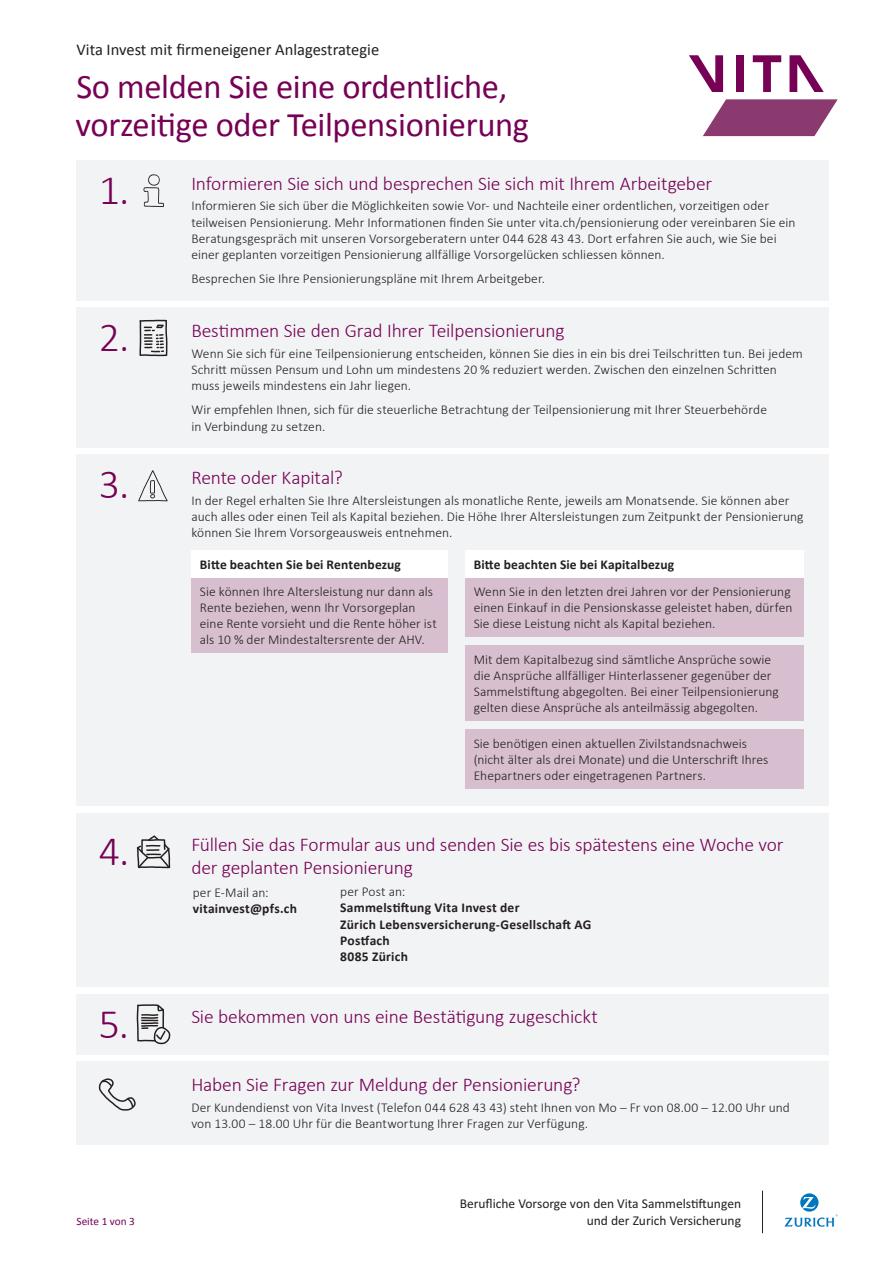
<style>
.page{position:relative;width:893px;height:1263px;background:#fff}
.page>*{position:absolute;margin:0;border:0;box-sizing:border-box;transform-origin:0 0}
.t1{font:300 42px "Calibri";color:#760155}
.t2{font:34.5px/38px "Calibri";letter-spacing:-.01em;color:#760155}
.t3{font:300 19.5px/23.4px "Calibri";letter-spacing:-.01em;color:#760155}
.t4{font:16.5px "Calibri";color:#231f20}
.t5{font:300 13.5px/16.2px "Calibri";letter-spacing:.005em;color:#231f20}
.t6{font:700 13.5px/16.2px "Calibri";letter-spacing:.02em;color:#231f20}
.t7{font:13.5px/16.2px "Calibri";color:#231f20;text-align:right}
.t8{font:11.25px "Calibri";color:#760155}
</style>
<div class="page">
<div style="left:77px;top:308px;width:752px;height:140px;background:#f2f3f4"></div>
<svg style="left:139px;top:320px;width:28px;height:36px"></svg>
<div style="left:77px;top:813px;width:752px;height:173px;background:#f2f3f4"></div>
<svg style="left:137px;top:835px;width:33px;height:33px"></svg>
<div style="left:77px;top:994px;width:752px;height:60px;background:#f2f3f4"></div>
<svg style="left:137px;top:1004px;width:33px;height:40px"></svg>
<div style="left:77px;top:1061px;width:752px;height:84px;background:#f2f3f4"></div>
<svg style="left:99px;top:1078px;width:37px;height:32px"></svg>
<div style="left:77px;top:455px;width:752px;height:351px;background:#f2f3f4"></div>
<div style="left:465px;top:577px;width:339px;height:60px;background:#d7bfcf"></div>
<div style="left:465px;top:550px;width:339px;height:27px;background:#fff"></div>
<div style="left:191px;top:577px;width:257px;height:76px;background:#d7bfcf"></div>
<div style="left:191px;top:550px;width:257px;height:27px;background:#fff"></div>
<svg style="left:138px;top:470px;width:30px;height:31px"></svg>
<div style="left:465px;top:645px;width:339px;height:76px;background:#d7bfcf"></div>
<div style="left:465px;top:729px;width:339px;height:60px;background:#d7bfcf"></div>
<div style="left:77px;top:160px;width:752px;height:140px;background:#f2f3f4"></div>
<svg style="left:143px;top:174px;width:21px;height:33px"></svg>
<svg style="left:789px;top:55px;width:35px;height:37px"></svg>
<div style="left:736px;top:55px;width:8px;height:37px;background:#760155"></div>
<svg style="left:753px;top:55px;width:28px;height:37px"></svg>
<svg style="left:689px;top:55px;width:34px;height:37px"></svg>
<svg style="left:703px;top:99px;width:135px;height:37px"></svg>
<svg style="left:784px;top:1193px;width:54px;height:34px"></svg>
<hr style="left:762px;top:1191px;width:1px;height:42px;background:#231f20">
<p class="t4" style="left:77px;top:39px;width:304px">Vita Invest mit firmeneigener Anlagestrategie</p>
<h2 class="t2" style="left:76px;top:68px;width:455px">So melden Sie eine ordentliche, vorzeitige oder Teilpensionierung</h2>
<h1 class="t1" style="left:99px;top:164px;width:32px">1.</h1>
<h3 class="t3" style="left:191px;top:171px;width:522px">Informieren Sie sich und besprechen Sie sich mit Ihrem Arbeitgeber</h3>
<p class="t5" style="left:191px;top:197px;width:606px">Informieren Sie sich über die Möglichkeiten sowie Vor- und Nachteile einer ordentlichen, vorzeitigen oder teilweisen Pensionierung. Mehr Informationen finden Sie unter vita.ch/pensionierung oder vereinbaren Sie ein Beratungsgespräch mit unseren Vorsorgeberatern unter 044 628 43 43. Dort erfahren Sie auch, wie Sie bei einer geplanten vorzeitigen Pensionierung allfällige Vorsorgelücken schliessen können.</p>
<p class="t5" style="left:191px;top:270px;width:355px">Besprechen Sie Ihre Pensionierungspläne mit Ihrem Arbeitgeber.</p>
<h1 class="t1" style="left:99px;top:311px;width:32px">2.</h1>
<h3 class="t3" style="left:191px;top:318px;width:375px">Bestimmen Sie den Grad Ihrer Teilpensionierung</h3>
<p class="t5" style="left:191px;top:344px;width:613px">Wenn Sie sich für eine Teilpensionierung entscheiden, können Sie dies in ein bis drei Teilschritten tun. Bei jedem<br>Schritt müssen Pensum und Lohn um mindestens 20 % reduziert werden. Zwischen den einzelnen Schritten muss jeweils mindestens ein Jahr liegen.</p>
<p class="t5" style="left:191px;top:401px;width:577px">Wir empfehlen Ihnen, sich für die steuerliche Betrachtung der Teilpensionierung mit Ihrer Steuerbehörde in Verbindung zu setzen.</p>
<h1 class="t1" style="left:99px;top:458px;width:32px">3.</h1>
<h3 class="t3" style="left:191px;top:465px;width:153px">Rente oder Kapital?</h3>
<p class="t5" style="left:191px;top:491px;width:614px">In der Regel erhalten Sie Ihre Altersleistungen als monatliche Rente, jeweils am Monatsende. Sie können aber auch alles oder einen Teil als Kapital beziehen. Die Höhe Ihrer Altersleistungen zum Zeitpunkt der Pensionierung können Sie Ihrem Vorsorgeausweis entnehmen.</p>
<p class="t6" style="left:200px;top:556px;width:203px">Bitte beachten Sie bei Rentenbezug</p>
<p class="t6" style="left:474px;top:556px;width:202px">Bitte beachten Sie bei Kapitalbezug</p>
<p class="t5" style="left:200px;top:582px;width:238px">Sie können Ihre Altersleistung nur dann als Rente beziehen, wenn Ihr Vorsorgeplan eine Rente vorsieht und die Rente höher ist als 10 % der Mindestaltersrente der AHV.</p>
<p class="t5" style="left:474px;top:582px;width:320px">Wenn Sie in den letzten drei Jahren vor der Pensionierung einen Einkauf in die Pensionskasse geleistet haben, dürfen<br>Sie diese Leistung nicht als Kapital beziehen.</p>
<p class="t5" style="left:474px;top:650px;width:307px">Mit dem Kapitalbezug sind sämtliche Ansprüche sowie die Ansprüche allfälliger Hinterlassener gegenüber der Sammelstiftung abgegolten. Bei einer Teilpensionierung gelten diese Ansprüche als anteilmässig abgegolten.</p>
<p class="t5" style="left:474px;top:735px;width:296px">Sie benötigen einen aktuellen Zivilstandsnachweis (nicht älter als drei Monate) und die Unterschrift Ihres<br>Ehepartners oder eingetragenen Partners.</p>
<h1 class="t1" style="left:99px;top:825px;width:32px">4.</h1>
<h3 class="t3" style="left:191px;top:832px;width:594px">Füllen Sie das Formular aus und senden Sie es bis spätestens eine Woche vor der geplanten Pensionierung</h3>
<p class="t5" style="left:340px;top:883px;width:67px">per Post an:</p>
<p class="t6" style="left:340px;top:900px;width:253px">Sammelstiftung Vita Invest der<br>Zürich Lebensversicherung-Gesellschaft AG<br>Postfach<br>8085 Zürich</p>
<p class="t5" style="left:193px;top:883px;width:78px">per E-Mail an:</p>
<p class="t6" style="left:193px;top:900px;width:106px">vitainvest@pfs.ch</p>
<h1 class="t1" style="left:99px;top:997px;width:32px">5.</h1>
<h3 class="t3" style="left:191px;top:1004px;width:408px">Sie bekommen von uns eine Bestätigung zugeschickt</h3>
<h3 class="t3" style="left:191px;top:1072px;width:391px">Haben Sie Fragen zur Meldung der Pensionierung?</h3>
<p class="t5" style="left:191px;top:1098px;width:600px">Der Kundendienst von Vita Invest (Telefon 044 628 43 43) steht Ihnen von Mo – Fr von 08.00 – 12.00 Uhr und von 13.00 – 18.00 Uhr für die Beantwortung Ihrer Fragen zur Verfügung.</p>
<p class="t8" style="left:77px;top:1214px;width:60px">Seite 1 von 3</p>
<p class="t7" style="left:460px;top:1196px;width:283px">Berufliche Vorsorge von den Vita Sammels ungen und der Zurich Versicherung</p>
</div>
